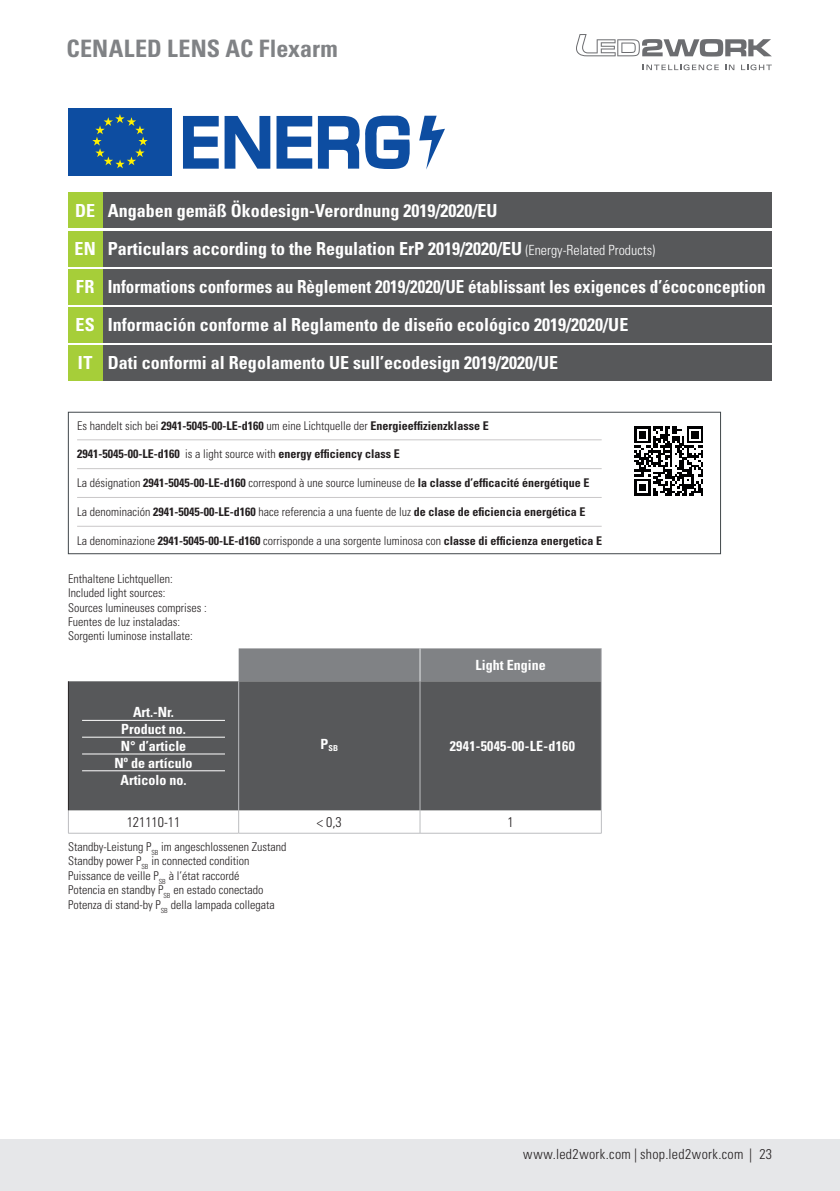
<style>
.page{position:relative;width:840px;height:1191px;background:#fff}
.page>*{position:absolute;margin:0;border:0;box-sizing:border-box;transform-origin:0 0}
.t1{font:700 condensed 24px "Univers LT Std";letter-spacing:.005em;color:#808285}
.t2{font:700 condensed 18px/38.2px "Univers LT Std";color:#fff}
.t3{font:700 condensed 14px/16.8px "Univers LT Std";color:#fff;text-align:center}
.t4{font:300 condensed 14px "Univers LT Std";letter-spacing:.02em;color:#231f20}
.t5{font:700 condensed 14px "Univers LT Std";letter-spacing:.02em;color:#fff}
.t6{font:300 condensed 14px "Univers LT Std";color:#231f20}
.t7{font:300 condensed 12px/14.4px "Univers LT Std";color:#231f20}
.t8{font:700 condensed 12px "Univers LT Std";color:#231f20}
.t9{font:700 condensed 8.2px "Univers LT Std";color:#fff}
.s1{font-weight:300;font-size:14px}
.s2{font-weight:300}
.s3{font-weight:700}
</style>
<div class="page">
<div style="left:0;top:1140px;width:839px;height:51px;background:#e6e7e9"></div>
<svg style="left:576px;top:34px;width:195px;height:23px"></svg>
<svg style="left:642px;top:64px;width:76px;height:6px"></svg>
<svg style="left:725px;top:65px;width:9px;height:5px"></svg>
<svg style="left:741px;top:64px;width:30px;height:6px"></svg>
<div style="left:68px;top:108px;width:103px;height:68px;background:#0d4da1"></div>
<svg style="left:92px;top:114px;width:56px;height:54px"></svg>
<svg style="left:183px;top:116px;width:35px;height:53px"></svg>
<svg style="left:224px;top:116px;width:46px;height:53px"></svg>
<svg style="left:276px;top:116px;width:36px;height:53px"></svg>
<svg style="left:318px;top:115px;width:91px;height:54px"></svg>
<svg style="left:419px;top:116px;width:26px;height:53px"></svg>
<div style="left:68px;top:192px;width:703px;height:36px;background:#57585a"></div>
<div style="left:68px;top:231px;width:703px;height:35px;background:#57585a"></div>
<div style="left:68px;top:269px;width:703px;height:35px;background:#57585a"></div>
<div style="left:68px;top:307px;width:703px;height:36px;background:#57585a"></div>
<div style="left:68px;top:345px;width:703px;height:36px;background:#57585a"></div>
<hr style="left:77px;top:439px;width:524px;height:1px;background:#c9c7c8">
<hr style="left:77px;top:468px;width:524px;height:1px;background:#c9c7c8">
<hr style="left:77px;top:497px;width:524px;height:1px;background:#c9c7c8">
<hr style="left:77px;top:526px;width:524px;height:1px;background:#c9c7c8">
<div style="left:68px;top:412px;width:652px;height:142px;border:1px solid #41474b"></div>
<svg style="left:634px;top:426px;width:69px;height:70px"></svg>
<div style="left:238px;top:648px;width:362px;height:33px;background:#808285"></div>
<div style="left:69px;top:681px;width:531px;height:129px;background:#57585a"></div>
<svg style="left:68px;top:810px;width:1px;height:23px"></svg>
<hr style="left:68px;top:833px;width:170px;height:1px;background:#bcbdc0">
<hr style="left:238px;top:833px;width:182px;height:1px;background:#bcbdc0">
<hr style="left:420px;top:833px;width:181px;height:1px;background:#bcbdc0">
<hr style="left:419px;top:648px;width:1px;height:33px;background:#e6e7e9">
<hr style="left:68px;top:681px;width:1px;height:129px;background:#231f20">
<svg style="left:238px;top:810px;width:1px;height:23px"></svg>
<svg style="left:419px;top:810px;width:1px;height:23px"></svg>
<hr style="left:600px;top:648px;width:1px;height:33px;background:#bcbdc0">
<hr style="left:238px;top:681px;width:1px;height:129px;background:#bcbdc0">
<hr style="left:419px;top:681px;width:1px;height:129px;background:#bcbdc0">
<hr style="left:600px;top:681px;width:1px;height:129px;background:#bcbdc0">
<hr style="left:82px;top:720px;width:143px;height:1px;background:#fff">
<hr style="left:82px;top:737px;width:143px;height:1px;background:#fff">
<hr style="left:82px;top:753px;width:143px;height:1px;background:#fff">
<hr style="left:82px;top:770px;width:143px;height:1px;background:#fff">
<div style="left:68px;top:193px;width:34px;height:35px;background:#a6ce39"></div>
<div style="left:68px;top:269px;width:34px;height:35px;background:#a6ce39"></div>
<div style="left:68px;top:345px;width:34px;height:35px;background:#a6ce39"></div>
<div style="left:68px;top:231px;width:34px;height:35px;background:#a6ce39"></div>
<div style="left:68px;top:307px;width:34px;height:35px;background:#a6ce39"></div>
<h1 class="t1" style="left:32px;top:33px;width:307px">BA CENALED LENS AC Flexarm</h1>
<h2 class="t2" style="left:75px;top:191px;width:22px">DE</h2>
<h2 class="t2" style="left:74px;top:229px;width:23px">EN</h2>
<h2 class="t2" style="left:76px;top:268px;width:20px">FR</h2>
<h2 class="t2" style="left:75px;top:306px;width:21px">ES</h2>
<h2 class="t2" style="left:78px;top:344px;width:16px">IT</h2>
<p class="t2" style="left:108px;top:191px;width:659px">Angaben gemäß Ökodesign-Verordnung 2019/2020/EU<br>Particulars according to the Regulation ErP 2019/2020/EU <span class="s1">(Energy-Related Products)<br></span>Informations conformes au Règlement 2019/2020/UE établissant les exigences d’écoconception Información conforme al Reglamento de diseño ecológico 2019/2020/UE<br>Dati conformi al Regolamento UE sull’ecodesign 2019/2020/UE</p>
<p class="t8" style="left:77px;top:418px;width:413px"><span class="s2">Es handelt sich bei</span> 2941-5045-00-LE-d160 <span class="s2">um eine Lichtquelle der</span> Energieeffizienzklasse E</p>
<p class="t8" style="left:77px;top:447px;width:324px">2941-5045-00-LE-d160 <span class="s2">is a light source with</span> energy efficiency class E</p>
<p class="t8" style="left:77px;top:475px;width:513px"><span class="s2">La désignation</span> 2941-5045-00-LE-d160 <span class="s2">correspond à une source lumineuse de</span> la classe d’efficacité énergétique E</p>
<p class="t8" style="left:77px;top:504px;width:509px"><span class="s2">La denominación</span> 2941-5045-00-LE-d160 <span class="s2">hace referencia a una fuente de luz</span> de clase de eficiencia energética E</p>
<p class="t7" style="left:77px;top:533px;width:526px">La denominazione <span class="s3">2941-5045-00-LE-d160</span> corrisponde a una sorgente luminosa con <span class="s3">classe di efficienza energetica E</span></p>
<p class="t7" style="left:68px;top:571px;width:140px">Enthaltene Lichtquellen:<br>Included light sources:<br>Sources lumineuses comprises :<br>Fuentes de luz instaladas:<br>Sorgenti luminose installate:</p>
<p class="t3" style="left:475px;top:656px;width:72px">Light Engine</p>
<p class="t3" style="left:114px;top:704px;width:80px">Art.-Nr.<br>Product no.<br>N° d’article<br>Nº de artículo<br>Articolo no.</p>
<p class="t9" style="left:320px;top:743px;width:19px"><sup>P</sup>SB</p>
<p class="t5" style="left:449px;top:737px;width:126px">2941-5045-00-LE-d160</p>
<p class="t6" style="left:127px;top:813px;width:55px">121110-11</p>
<p class="t4" style="left:317px;top:813px;width:26px">&lt; 0,3</p>
<p class="t4" style="left:507px;top:813px;width:8px">1</p>
<p class="t7" style="left:68px;top:839px;width:220px">Standby-Leistung P<sub>SB</sub> im angeschlossenen Zustand Standby power P<sub>SB</sub> in connected condition Puissance de veille P<sub>SB</sub> à l’état raccordé<br>Potencia en standby P<sub>SB</sub> en estado conectado Potenza di stand-by P<sub>SB</sub> della lampada collegata</p>
<p class="t4" style="left:523px;top:1145px;width:250px">www.led2work.com | shop.led2work.com | 23</p>
</div>
